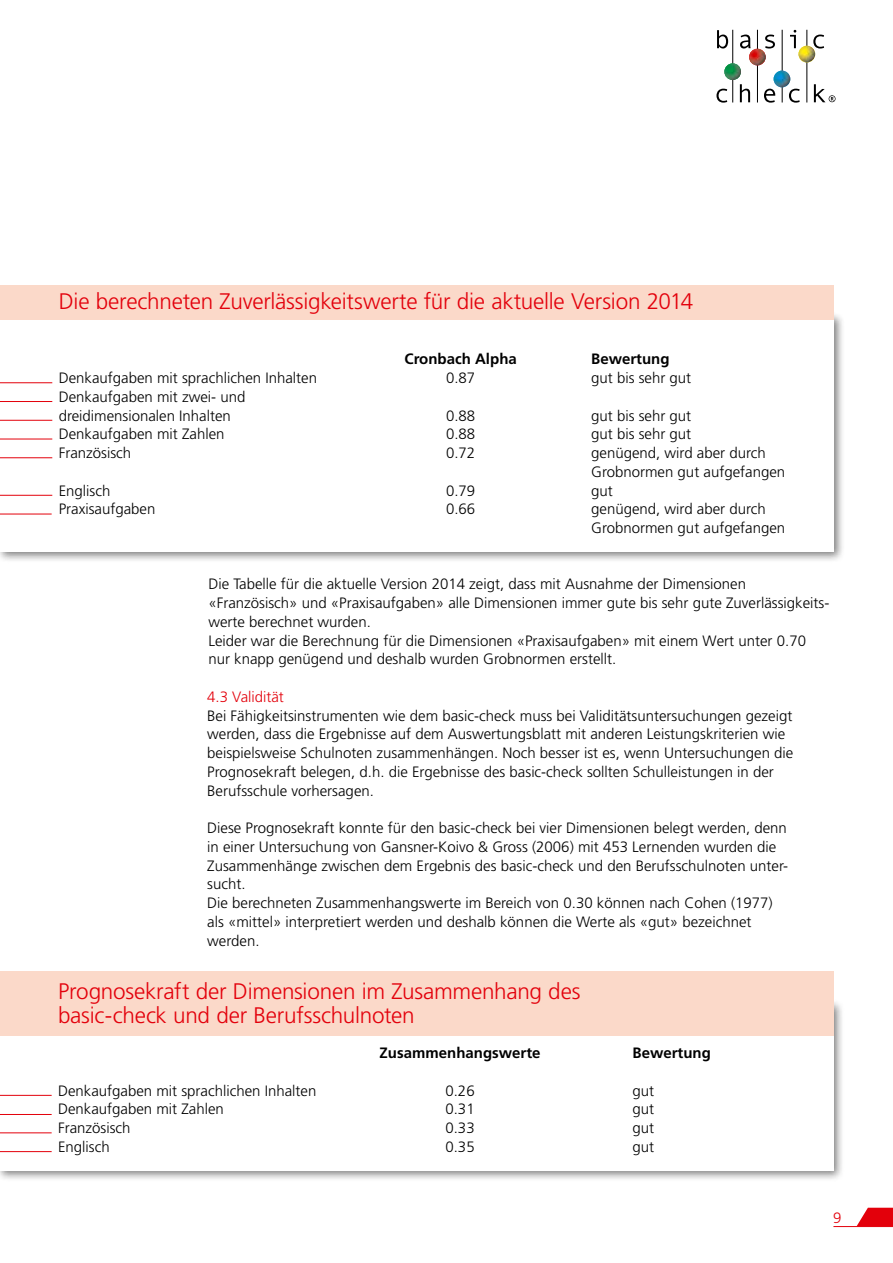
<style>
.page{position:relative;width:893px;height:1263px;background:#fff}
.page>*{position:absolute;margin:0;border:0;box-sizing:border-box;transform-origin:0 0}
.t1{font:300 22.5px/24px "Frutiger LT Std";letter-spacing:-.01em;color:#e3000b}
.t2{font:300 15px/18.8px "Frutiger LT Std";color:#000}
.t3{font:700 15px "Frutiger LT Std";color:#000}
.t4{font:300 15px "Frutiger LT Std";color:#e3000b}
</style>
<div class="page">
<hr style="left:732px;top:30px;width:1px;height:72px;background:#000">
<hr style="left:757px;top:30px;width:1px;height:72px;background:#000">
<hr style="left:782px;top:30px;width:1px;height:72px;background:#000">
<hr style="left:807px;top:30px;width:1px;height:72px;background:#000">
<img style="left:724px;top:63px;width:17px;height:17px;border-radius:8px">
<img style="left:749px;top:49px;width:17px;height:16px;border-radius:8px">
<img style="left:774px;top:71px;width:16px;height:16px;border-radius:8px">
<img style="left:798px;top:46px;width:17px;height:16px;border-radius:8px">
<svg style="left:717px;top:30px;width:11px;height:19px"></svg>
<svg style="left:740px;top:35px;width:11px;height:14px"></svg>
<svg style="left:765px;top:35px;width:10px;height:14px"></svg>
<svg style="left:790px;top:30px;width:6px;height:18px"></svg>
<svg style="left:813px;top:35px;width:11px;height:14px"></svg>
<svg style="left:716px;top:89px;width:11px;height:14px"></svg>
<svg style="left:740px;top:84px;width:10px;height:18px"></svg>
<svg style="left:764px;top:89px;width:11px;height:14px"></svg>
<svg style="left:789px;top:89px;width:11px;height:14px"></svg>
<svg style="left:814px;top:84px;width:21px;height:18px"></svg>
<svg style="left:856px;top:1208px;width:37px;height:18px"></svg>
<hr style="left:833px;top:1226px;width:60px;height:1px;background:#e3000b">
<div style="left:0;top:311px;width:845px;height:252px;background:#000;opacity:.5"></div>
<div style="left:0;top:316px;width:834px;height:236px;background:#fff"></div>
<div style="left:0;top:285px;width:834px;height:34px;background:#fbd9c9"></div>
<hr style="left:0;top:382px;width:52px;height:1px;background:#e3000b">
<hr style="left:0;top:401px;width:52px;height:1px;background:#e3000b">
<hr style="left:0;top:420px;width:52px;height:1px;background:#e3000b">
<hr style="left:0;top:439px;width:52px;height:1px;background:#e3000b">
<hr style="left:0;top:457px;width:52px;height:1px;background:#e3000b">
<hr style="left:0;top:495px;width:52px;height:1px;background:#e3000b">
<div style="left:0;top:999px;width:844px;height:183px;background:#000;opacity:.5"></div>
<div style="left:0;top:1004px;width:833px;height:167px;background:#fff"></div>
<div style="left:0;top:972px;width:833px;height:64px;background:#fbd9c9"></div>
<hr style="left:0;top:1095px;width:52px;height:1px;background:#e3000b">
<hr style="left:0;top:1114px;width:52px;height:1px;background:#e3000b">
<hr style="left:0;top:1132px;width:52px;height:1px;background:#e3000b">
<hr style="left:0;top:1151px;width:52px;height:1px;background:#e3000b">
<hr style="left:0;top:514px;width:52px;height:1px;background:#e3000b">
<h1 class="t1" style="left:59px;top:290px;width:636px">Die berechneten Zuverlässigkeitswerte für die aktuelle Version 2014</h1>
<p class="t3" style="left:405px;top:350px;width:114px">Cronbach Alpha</p>
<p class="t3" style="left:591px;top:350px;width:80px">Bewertung</p>
<p class="t2" style="left:59px;top:369px;width:260px">Denkaufgaben mit sprachlichen Inhalten</p>
<p class="t2" style="left:446px;top:369px;width:31px">0.87</p>
<p class="t2" style="left:591px;top:369px;width:102px">gut bis sehr gut</p>
<p class="t2" style="left:59px;top:388px;width:188px">Denkaufgaben mit zwei- und dreidimensionalen Inhalten</p>
<p class="t2" style="left:446px;top:406px;width:31px">0.88</p>
<p class="t2" style="left:591px;top:406px;width:102px">gut bis sehr gut</p>
<p class="t2" style="left:59px;top:425px;width:167px">Denkaufgaben mit Zahlen</p>
<p class="t2" style="left:446px;top:425px;width:31px">0.88</p>
<p class="t2" style="left:591px;top:425px;width:102px">gut bis sehr gut</p>
<p class="t2" style="left:59px;top:444px;width:74px">Französisch</p>
<p class="t2" style="left:446px;top:444px;width:31px">0.72</p>
<p class="t2" style="left:591px;top:444px;width:195px">genügend, wird aber durch<br>Grobnormen gut aufgefangen</p>
<p class="t2" style="left:59px;top:481px;width:53px">Englisch</p>
<p class="t2" style="left:446px;top:481px;width:31px">0.79</p>
<p class="t2" style="left:591px;top:481px;width:23px">gut</p>
<p class="t2" style="left:59px;top:500px;width:98px">Praxisaufgaben</p>
<p class="t2" style="left:446px;top:500px;width:31px">0.66</p>
<p class="t2" style="left:591px;top:500px;width:195px">genügend, wird aber durch<br>Grobnormen gut aufgefangen</p>
<p class="t2" style="left:208px;top:575px;width:622px">Die Tabelle für die aktuelle Version 2014 zeigt, dass mit Ausnahme der Dimensionen «Französisch» und «Praxisaufgaben» alle Dimensionen immer gute bis sehr gute Zuverlässigkeits&shy;werte berechnet wurden.<br>Leider war die Berechnung für die Dimensionen «Praxisaufgaben» mit einem Wert unter 0.70 nur knapp genügend und deshalb wurden Grobnormen erstellt.</p>
<p class="t4" style="left:207px;top:688px;width:78px">4.3 Validität</p>
<p class="t2" style="left:207px;top:706px;width:587px">Bei Fähigkeitsinstrumenten wie dem basic-check muss bei Validitätsuntersuchungen gezeigt werden, dass die Ergebnisse auf dem Auswertungsblatt mit anderen Leistungskriterien wie beispielsweise Schulnoten zusammenhängen. Noch besser ist es, wenn Untersuchungen die Prognosekraft belegen, d.h. die Ergebnisse des basic-check sollten Schulleistungen in der Berufsschule vorhersagen.</p>
<p class="t2" style="left:207px;top:819px;width:582px">Diese Prognosekraft konnte für den basic-check bei vier Dimensionen belegt werden, denn in einer Untersuchung von Gansner-Koivo &amp; Gross (2006) mit 453 Lernenden wurden die Zusammenhänge zwischen dem Ergebnis des basic-check und den Berufsschulnoten unter&shy;sucht.<br>Die berechneten Zusammenhangswerte im Bereich von 0.30 können nach Cohen (1977) als «mittel» interpretiert werden und deshalb können die Werte als «gut» bezeichnet werden.</p>
<h1 class="t1" style="left:58px;top:980px;width:524px">Prognosekraft der Dimensionen im Zusammenhang des basic-check und der Berufsschulnoten</h1>
<p class="t3" style="left:380px;top:1044px;width:162px">Zusammenhangswerte</p>
<p class="t3" style="left:633px;top:1044px;width:80px">Bewertung</p>
<p class="t2" style="left:58px;top:1081px;width:260px">Denkaufgaben mit sprachlichen Inhalten</p>
<p class="t2" style="left:445px;top:1081px;width:31px">0.26</p>
<p class="t2" style="left:633px;top:1081px;width:23px">gut</p>
<p class="t2" style="left:58px;top:1100px;width:167px">Denkaufgaben mit Zahlen</p>
<p class="t2" style="left:445px;top:1100px;width:31px">0.31</p>
<p class="t2" style="left:633px;top:1100px;width:23px">gut</p>
<p class="t2" style="left:58px;top:1119px;width:74px">Französisch</p>
<p class="t2" style="left:445px;top:1119px;width:31px">0.33</p>
<p class="t2" style="left:633px;top:1119px;width:23px">gut</p>
<p class="t2" style="left:58px;top:1138px;width:53px">Englisch</p>
<p class="t2" style="left:445px;top:1138px;width:31px">0.35</p>
<p class="t2" style="left:633px;top:1138px;width:23px">gut</p>
<p class="t4" style="left:833px;top:1209px;width:10px">9</p>
</div>
